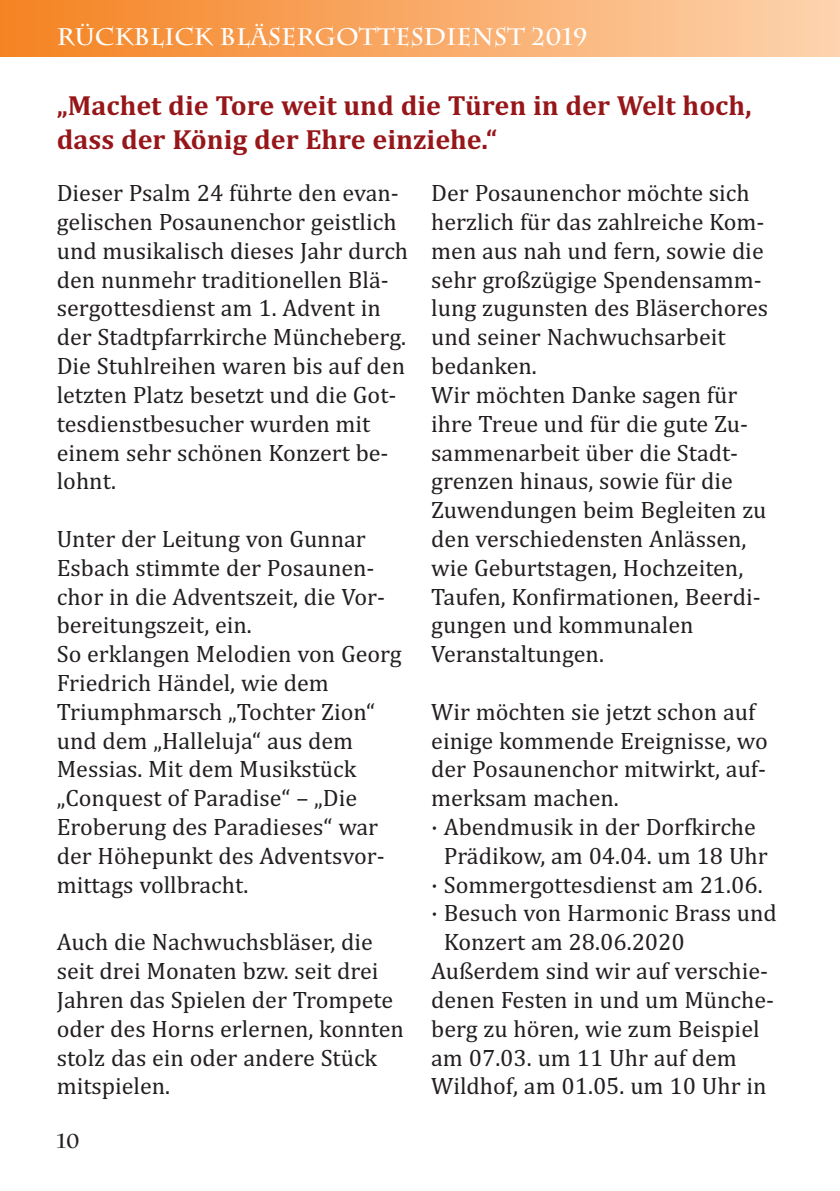
<style>
.page{position:relative;width:840px;height:1191px;background:#fff}
.page>*{position:absolute;margin:0;border:0;box-sizing:border-box;transform-origin:0 0}
.t1{font:700 28px/34px "Cambria";color:#961619}
.t2{font:24px/28.8px "Cambria";color:#231f20}
.t3{font:700 24px "Charlemagne Std";color:#fff}
.t4{font:700 20px "Charlemagne Std";color:#231f20}
</style>
<div class="page">
<div style="left:0;top:0;width:839px;height:57px;background:linear-gradient(to right,#f58221,#fdd3ae)"></div>
<p class="t3" style="left:57px;top:23px;width:532px">RÜCKBLICK BLÄSERGOTTESDIENST 2019</p>
<p class="t1" style="left:57px;top:88px;width:696px">„Machet die Tore weit und die Türen in der Welt hoch, dass der König der Ehre einziehe.“</p>
<p class="t2" style="left:57px;top:178px;width:353px">Dieser Psalm 24 führte den evan&shy;gelischen Posaunenchor geistlich und musikalisch dieses Jahr durch den nunmehr traditionellen Blä&shy;sergottesdienst am 1. Advent in der Stadtpfarrkirche Müncheberg.<br>Die Stuhlreihen waren bis auf den letzten Platz besetzt und die Got&shy;tesdienstbesucher wurden mit einem sehr schönen Konzert be&shy;lohnt.</p>
<p class="t2" style="left:57px;top:524px;width:346px">Unter der Leitung von Gunnar<br>Esbach stimmte der Posaunen&shy;chor in die Adventszeit, die Vor&shy;bereitungszeit, ein.<br>So erklangen Melodien von Georg<br>Friedrich Händel, wie dem<br>Triumphmarsch „Tochter Zion“ und dem „Halleluja“ aus dem<br>Messias. Mit dem Musikstück „Conquest of Paradise“ – „Die<br>Eroberung des Paradieses“ war der Höhepunkt des Adventsvor&shy;mittags vollbracht.</p>
<p class="t2" style="left:57px;top:927px;width:348px">Auch die Nachwuchsbläser, die seit drei Monaten bzw. seit drei<br>Jahren das Spielen der Trompete oder des Horns erlernen, konnten stolz das ein oder andere Stück mitspielen.</p>
<p class="t4" style="left:57px;top:1129px;width:24px">10</p>
<p class="t2" style="left:431px;top:178px;width:338px">Der Posaunenchor möchte sich herzlich für das zahlreiche Kom&shy;men aus nah und fern, sowie die sehr großzügige Spendensamm&shy;lung zugunsten des Bläserchores und seiner Nachwuchsarbeit bedanken.<br>Wir möchten Danke sagen für ihre Treue und für die gute Zu&shy;sammenarbeit über die Stadt&shy;grenzen hinaus, sowie für die<br>Zuwendungen beim Begleiten zu den verschiedensten Anlässen, wie Geburtstagen, Hochzeiten,<br>Taufen, Konfirmationen, Beerdi&shy;gungen und kommunalen<br>Veranstaltungen.</p>
<p class="t2" style="left:431px;top:697px;width:325px">Wir möchten sie jetzt schon auf</p>
<p class="t2" style="left:431px;top:726px;width:338px">einige kommende Ereignisse, wo</p>
<p class="t2" style="left:431px;top:754px;width:336px">der Posaunenchor mitwirkt, auf-</p>
<p class="t2" style="left:431px;top:783px;width:189px">merksam machen.</p>
<p class="t2" style="left:431px;top:812px;width:326px">· Abendmusik in der Dorfkirche</p>
<p class="t2" style="left:443px;top:841px;width:325px">Prädikow, am 04.04. um 18 Uhr</p>
<p class="t2" style="left:431px;top:870px;width:333px">· Sommergottesdienst am 21.06.</p>
<p class="t2" style="left:431px;top:898px;width:347px">· Besuch von Harmonic Brass und</p>
<p class="t2" style="left:443px;top:927px;width:242px">Konzert am 28.06.2020</p>
<p class="t2" style="left:431px;top:956px;width:338px">Außerdem sind wir auf verschie-</p>
<p class="t2" style="left:431px;top:985px;width:344px">denen Festen in und um Münche-</p>
<p class="t2" style="left:431px;top:1014px;width:329px">berg zu hören, wie zum Beispiel</p>
<p class="t2" style="left:431px;top:1042px;width:307px">am 07.03. um 11 Uhr auf dem</p>
<p class="t2" style="left:431px;top:1071px;width:336px">Wildhof, am 01.05. um 10 Uhr in</p>
</div>
